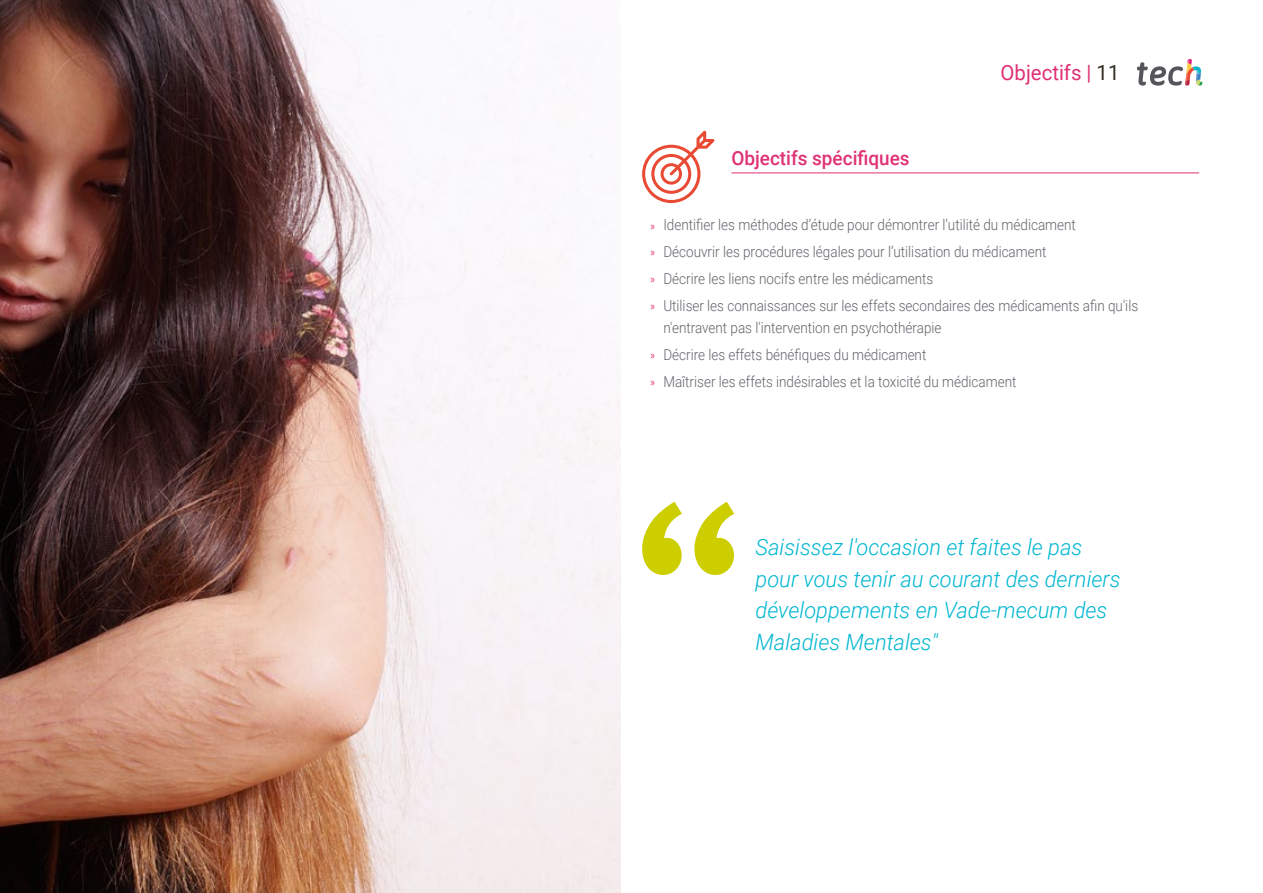
<style>
.page{position:relative;width:1263px;height:893px;background:#fff}
.page>*{position:absolute;margin:0;border:0;box-sizing:border-box;transform-origin:0 0}
.t1{font:italic 300 22.5px/31.5px "Roboto";color:#00b7d1}
.t2{font:21px "Roboto";color:#e03073}
.t3{font:500 19.5px "Roboto";color:#df3174}
.t4{font:300 15px/26.7px "Roboto";color:#61646a;scale:.9 1}
.s1{color:#312e20}
.s2{font-family:"Myriad Pro";font-weight:400;font-size:12px;color:#df3174}
</style>
<div class="page">
<hr style="left:731px;top:173px;width:468px;height:1px;background:#df3174">
<svg style="left:642px;top:131px;width:72px;height:72px"></svg>
<svg style="left:1137px;top:59px;width:65px;height:27px"></svg>
<img style="left:0;top:0;width:621px;height:893px">
<svg style="left:642px;top:502px;width:92px;height:73px"></svg>
<h3 class="t3" style="left:731px;top:144px;width:180px">Objectifs spécifiques</h3>
<h2 class="t2" style="left:1000px;top:57px;width:120px">Objectifs | <span class="s1">11</span></h2>
<p class="t4" style="left:651px;top:211px;width:543px"><span class="s2">»</span> Identifier les méthodes d’étude pour démontrer l’utilité du médicament<br><span class="s2">»</span> Découvrir les procédures légales pour l’utilisation du médicament<br><span class="s2">»</span> Décrire les liens nocifs entre les médicaments<br><span class="s2">»</span> Utiliser les connaissances sur les effets secondaires des médicaments afin qu'ils</p>
<p class="t4" style="left:651px;top:314px;width:408px;text-indent:13px">n'entravent pas l'intervention en psychothérapie<br><span class="s2">»</span> Décrire les effets bénéfiques du médicament<br><span class="s2">»</span> Maîtriser les effets indésirables et la toxicité du médicament</p>
<h1 class="t1" style="left:755px;top:531px;width:367px">Saisissez l'occasion et faites le pas pour vous tenir au courant des derniers développements en Vade-mecum des<br>Maladies Mentales"</h1>
</div>
